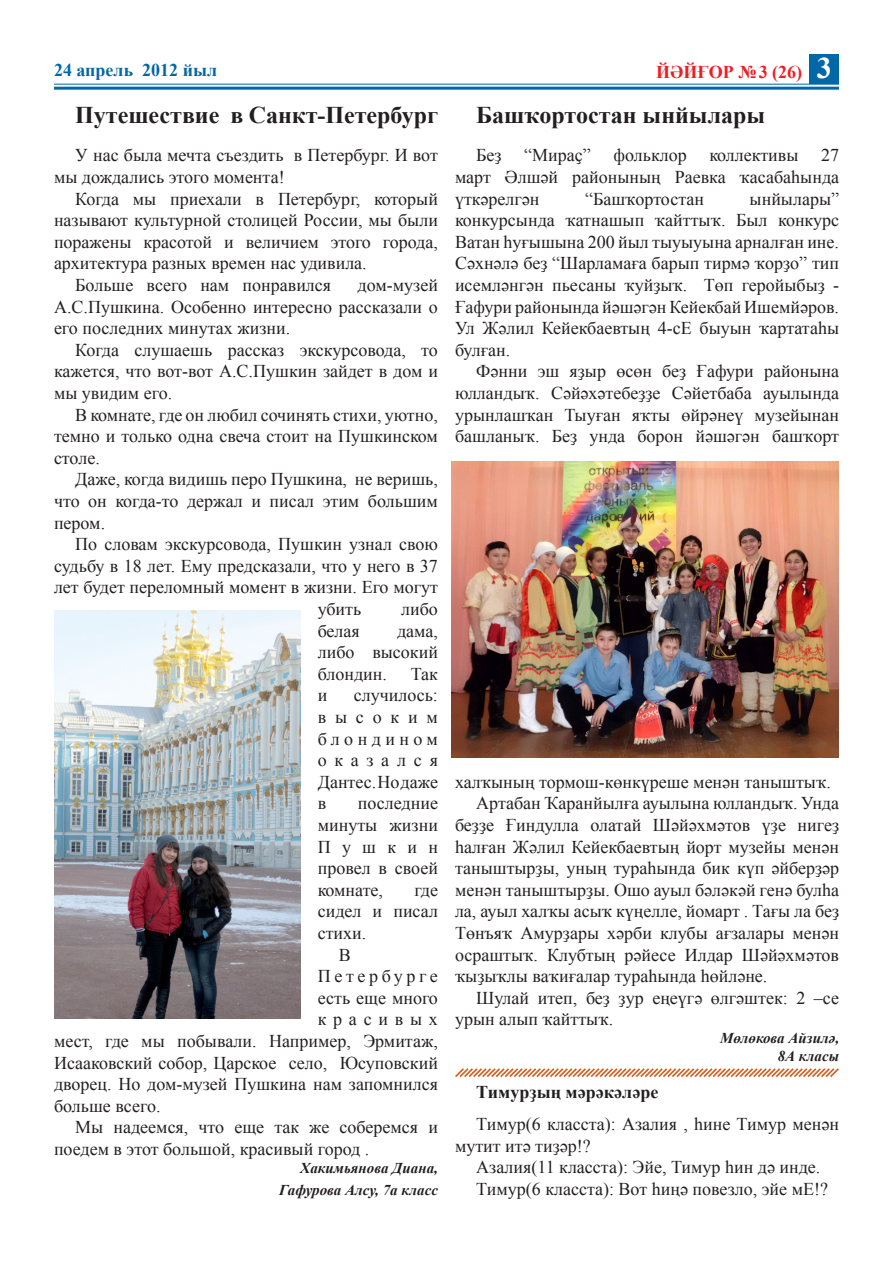
<style>
.page{position:relative;width:893px;height:1263px;background:#fff}
.page>*{position:absolute;margin:0;border:0;box-sizing:border-box;transform-origin:0 0}
.t1{font:700 30px "Times New Roman";color:#fff}
.t2{font:700 24px "Times New Roman";color:#231f20}
.t3{font:18px/21.6px "Times New Roman";color:#231f20;text-align:justify}
.t4{font:700 18px "Times New Roman";color:#231f20}
.t5{font:700 18px "Times New Roman";color:#0167a6}
.t6{font:700 18px "Times New Roman";color:#ee1d23}
.t7{font:18px "Times New Roman";letter-spacing:.2em;color:#231f20}
.t8{font:18px "Times New Roman";letter-spacing:.375em;color:#231f20}
.t9{font:italic 700 15px "Times New Roman";color:#231f20}
</style>
<div class="page">
<hr style="left:54px;top:84px;width:785px;height:1px;background:#0167a6">
<hr style="left:54px;top:87px;width:785px;height:3px;background:#0167a6">
<div style="left:809px;top:54px;width:30px;height:30px;background:#0167a6"></div>
<img style="left:54px;top:610px;width:247px;height:408px">
<img style="left:452px;top:461px;width:387px;height:297px">
<svg style="left:455px;top:1068px;width:384px;height:10px"></svg>
<p class="t5" style="left:54px;top:57px;width:165px">24 апрель 2012 йыл</p>
<p class="t6" style="left:656px;top:59px;width:148px">ЙӘЙҒОР №3 (26)</p>
<p class="t1" style="left:817px;top:48px;width:16px">3</p>
<p class="t2" style="left:75px;top:98px;width:364px">Путешествие в Санкт-Петербург</p>
<p class="t2" style="left:476px;top:98px;width:291px">Башҡортостан ынйылары</p>
<p class="t3" style="left:54px;top:144px;width:385px;text-indent:21px">У нас была мечта съездить в Петербург. И вот мы дождались этого момента!</p>
<p class="t3" style="left:54px;top:187px;width:385px;text-indent:21px">Когда мы приехали в Петербург, который называют культурной столицей России, мы были поражены красотой и величием этого города, архитектура разных времен нас удивила.</p>
<p class="t3" style="left:75px;top:274px;width:257px">Больше всего нам понравился</p>
<p class="t3" style="left:54px;top:274px;width:385px;text-indent:304px">дом-музей А.С.Пушкина. Особенно интересно рассказали о его последних минутах жизни.</p>
<p class="t3" style="left:54px;top:339px;width:385px;text-indent:21px">Когда слушаешь рассказ экскурсовода, то кажется, что вот-вот А.С.Пушкин зайдет в дом и мы увидим его.</p>
<p class="t3" style="left:54px;top:403px;width:385px;text-indent:21px">В комнате, где он любил сочинять стихи, уютно, темно и только одна свеча стоит на Пушкинском столе.</p>
<p class="t3" style="left:54px;top:468px;width:385px;text-indent:21px">Даже, когда видишь перо Пушкина, не веришь, что он когда-то держал и писал этим большим пером.</p>
<p class="t3" style="left:75px;top:533px;width:364px">По словам экскурсовода, Пушкин узнал свою</p>
<p class="t3" style="left:54px;top:555px;width:385px">судьбу в 18 лет. Ему предсказали, что у него в 37</p>
<p class="t3" style="left:54px;top:576px;width:385px">лет будет переломный момент в жизни. Его могут</p>
<p class="t3" style="left:318px;top:598px;width:45px">убить</p>
<p class="t3" style="left:401px;top:598px;width:38px">либо</p>
<p class="t3" style="left:318px;top:619px;width:44px">белая</p>
<p class="t3" style="left:318px;top:619px;width:122px;text-indent:79px">дама, либо высокий блондин.</p>
<p class="t3" style="left:411px;top:663px;width:29px">Так</p>
<p class="t3" style="left:318px;top:684px;width:122px;text-indent:36px">случилось: высоким блондином оказался Дантес. Но даже в</p>
<p class="t3" style="left:318px;top:684px;width:11px">и</p>
<p class="t3" style="left:318px;top:792px;width:122px;text-indent:40px">последние минуты жизни Пушкин провел в своей комнате,</p>
<p class="t3" style="left:318px;top:879px;width:122px;text-indent:97px">где сидел и писал стихи.</p>
<p class="t3" style="left:339px;top:943px;width:14px">В</p>
<p class="t7" style="left:318px;top:964px;width:122px">Петербурге</p>
<p class="t3" style="left:318px;top:987px;width:122px">есть еще много</p>
<p class="t8" style="left:318px;top:1007px;width:122px">красивых</p>
<p class="t3" style="left:54px;top:1030px;width:385px">мест, где мы побывали. Например, Эрмитаж,</p>
<p class="t3" style="left:54px;top:1051px;width:385px">Исааковский собор, Царское село, Юсуповский</p>
<p class="t3" style="left:54px;top:1073px;width:385px">дворец. Но дом-музей Пушкина нам запомнился</p>
<p class="t3" style="left:54px;top:1095px;width:108px">больше всего.</p>
<p class="t3" style="left:54px;top:1116px;width:385px;text-indent:21px">Мы надеемся, что еще так же соберемся и поедем в этот большой, красивый город .</p>
<p class="t9" style="left:300px;top:1157px;width:139px">Хакимьянова Диана,</p>
<p class="t9" style="left:279px;top:1179px;width:160px">Гафурова Алсу, 7а класс</p>
<p class="t3" style="left:476px;top:144px;width:27px">Беҙ</p>
<p class="t3" style="left:524px;top:144px;width:68px">“Мираҫ”</p>
<p class="t3" style="left:613px;top:144px;width:75px">фольклор</p>
<p class="t3" style="left:709px;top:144px;width:91px">коллективы</p>
<p class="t3" style="left:455px;top:144px;width:386px;text-indent:366px">27 март Әлшәй районының Раевка ҡасабаһында үткәрелгән</p>
<p class="t3" style="left:455px;top:187px;width:386px;text-indent:295px">ынйылары” конкурсында ҡатнашып ҡайттыҡ. Был конкурс Ватан һуғышына 200 йыл тыуыуына арналған ине.<br>Сәхнәлә беҙ “Шарламаға барып тирмә ҡорҙо” тип исемләнгән пьесаны ҡуйҙыҡ. Төп геройыбыҙ - Ғафури районында йәшәгән Кейекбай Ишемйәров.<br>Ул Жәлил Кейекбаевтың 4-сЕ быуын ҡартатаһы булған.</p>
<p class="t3" style="left:455px;top:360px;width:386px;text-indent:21px">Фәнни эш яҙыр өсөн беҙ Ғафури районына юлландыҡ. Сәйәхәтебеҙҙе Сәйетбаба ауылында урынлашҡан Тыуған яҡты өйрәнеү музейынан башланыҡ. Беҙ унда борон йәшәгән башҡорт</p>
<p class="t3" style="left:585px;top:187px;width:121px">“Башҡортостан</p>
<p class="t3" style="left:455px;top:771px;width:377px">халҡының тормош-көнкүреше менән таныштыҡ.</p>
<p class="t3" style="left:455px;top:792px;width:386px;text-indent:21px">Артабан Ҡаранйылға ауылына юлландыҡ. Унда беҙҙе Ғиндулла олатай Шәйәхмәтов үҙе нигеҙ һалған Жәлил Кейекбаевтың йорт музейы менән таныштырҙы, уның тураһында бик күп әйберҙәр менән таныштырҙы. Ошо ауыл бәләкәй генә булһа ла, ауыл халҡы асыҡ күңелле, йомарт . Тағы ла беҙ Төнъяҡ Амурҙары хәрби клубы ағзалары менән осраштыҡ. Клубтың рәйесе Илдар Шәйәхмәтов ҡыҙыҡлы ваҡиғалар тураһында һөйләне.</p>
<p class="t3" style="left:455px;top:987px;width:386px;text-indent:21px">Шулай итеп, беҙ ҙур еңеүгә өлгәштек: 2 –се урын алып ҡайттыҡ.</p>
<p class="t9" style="left:720px;top:1028px;width:121px">Мөлөкова Айзилә,</p>
<p class="t9" style="left:778px;top:1046px;width:63px">8А класы</p>
<p class="t4" style="left:476px;top:1079px;width:184px">Тимурҙың мәрәкәләре</p>
<p class="t3" style="left:455px;top:1113px;width:385px;text-indent:21px">Тимур(6 класста): Азалия , һине Тимур менән мутит итә тиҙәр!?</p>
<p class="t3" style="left:476px;top:1156px;width:346px">Азалия(11 класста): Эйе, Тимур һин дә инде.</p>
<p class="t3" style="left:476px;top:1178px;width:353px">Тимур(6 класста): Вот һиңә повезло, эйе мЕ!?</p>
</div>
